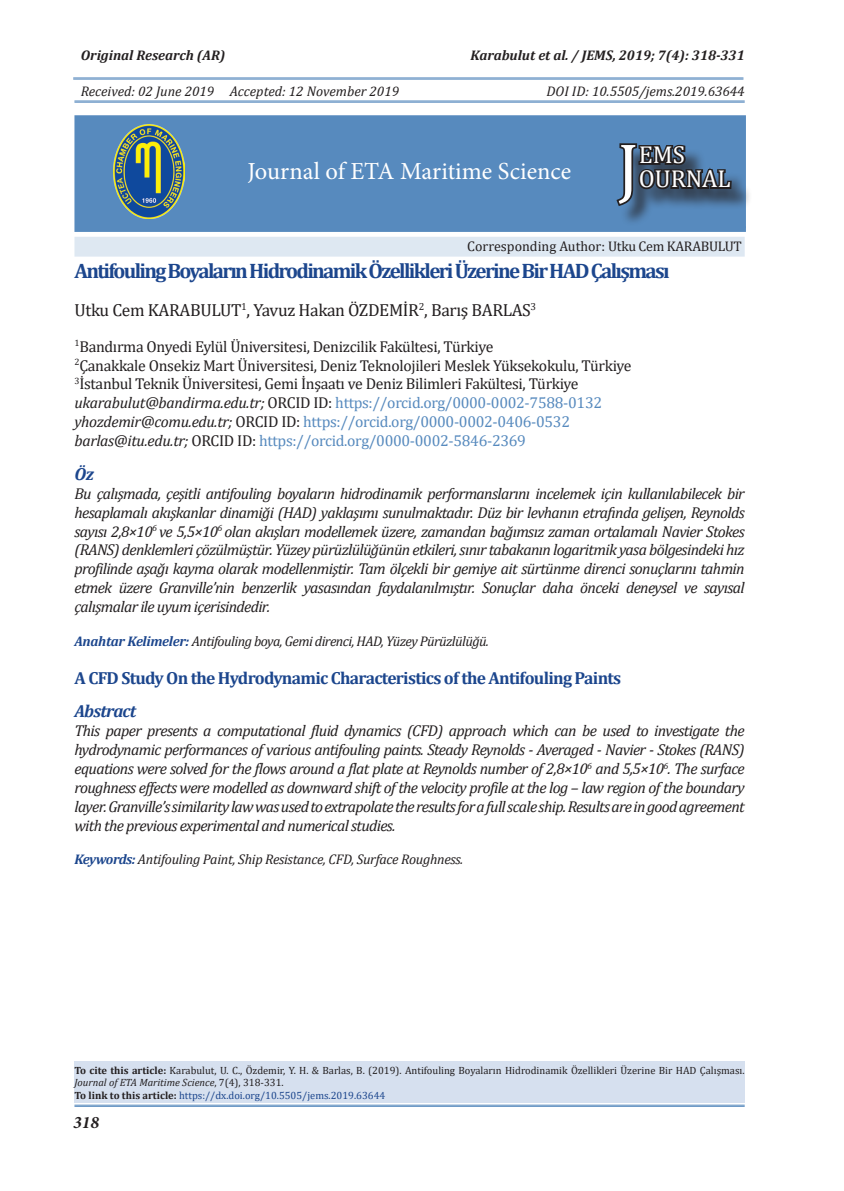
<style>
.page{position:relative;width:844px;height:1191px;background:#fff}
.page>*{position:absolute;margin:0;border:0;box-sizing:border-box;transform-origin:0 0}
.t1{font:68.6px "Cambria";color:#fff}
.t2{font:24.5px "Minion Pro";color:#fff}
.t3{font:24.5px "Cambria";color:#fff}
.t4{font:700 21px "Cambria";letter-spacing:-.08em;color:#1c468d}
.t5{font:700 17.5px "Cambria";letter-spacing:-.04em;color:#1c468d}
.t6{font:17.5px "Cambria";letter-spacing:-.02em;color:#231f20}
.t7{font:italic 700 17.5px "Cambria";letter-spacing:-.04em;color:#1c468d}
.t8{font:italic 700 17.5px "Minion Pro";color:#231f20}
.t9{font:italic 15.75px/18.9px "Cambria";letter-spacing:-.04em;color:#231f20;text-align:justify}
.t10{font:15.75px "Cambria";letter-spacing:-.02em;color:#231f20}
.t11{font:15.75px "Cambria";letter-spacing:-.02em;color:#578abe}
.t12{font:italic 14px "Cambria";letter-spacing:-.02em;color:#231f20}
.t13{font:italic 14px "Cambria";color:#231f20}
.t14{font:italic 700 14px "Cambria";color:#231f20}
.t15{font:14px "Cambria";letter-spacing:-.005em;color:#231f20}
.t16{font:10.5px/12.6px "Cambria";color:#231f20}
.t17{font:10.5px "Cambria";color:#1c468d}
.s1{font-style:italic;color:#231f20}
.s2{color:#231f20}
.s3{font-weight:700;color:#1c468d}
.s4{font-weight:700}
.s5{font-style:italic}
.s6{font-weight:700;color:#231f20}
</style>
<div class="page">
<hr style="left:74px;top:1104px;width:670px;height:1px;background:#578abe">
<hr style="left:74px;top:1106px;width:670px;height:1px;background:#578abe">
<hr style="left:73px;top:78px;width:670px;height:1px;background:#578abe">
<hr style="left:73px;top:79px;width:670px;height:1px;background:#578abe">
<div style="left:74px;top:115px;width:671px;height:117px;background:#578abe;border:2px solid #578abe"></div>
<hr style="left:81px;top:226px;width:664px;height:2px;background:#578abe">
<img style="left:114px;top:124px;width:70px;height:95px">
<div style="left:74px;top:237px;width:670px;height:20px;background:#dee8f2"></div>
<div style="left:620px;top:146px;width:132px;height:81px;background:#231f20;opacity:.75"></div>
<svg style="left:616px;top:143px;width:117px;height:65px"></svg>
<hr style="left:74px;top:101px;width:670px;height:1px;background:#578abe">
<hr style="left:74px;top:102px;width:670px;height:1px;background:#578abe">
<div style="left:74px;top:1061px;width:670px;height:42px;background:#d6e0ef"></div>
<p class="t14" style="left:81px;top:45px;width:146px">Original Research (AR)</p>
<p class="t13" style="left:81px;top:82px;width:320px">Received: 02 June 2019 Accepted: 12 November 2019</p>
<p class="t14" style="left:470px;top:45px;width:275px">Karabulut et al. / JEMS, 2019; 7(4): 318-331</p>
<p class="t13" style="left:546px;top:82px;width:199px">DOI ID: 10.5505/jems.2019.63644</p>
<p class="t2" style="left:247px;top:155px;width:325px">Journal of ETA Maritime Science</p>
<p class="t1" style="left:617px;top:127px;width:23px">J</p>
<p class="t3" style="left:638px;top:140px;width:48px">EMS</p>
<p class="t3" style="left:638px;top:164px;width:93px">OURNAL</p>
<p class="t15" style="left:467px;top:238px;width:276px">Corresponding Author: Utku Cem KARABULUT</p>
<p class="t4" style="left:74px;top:256px;width:596px">Antifouling Boyaların Hidrodinamik Özellikleri Üzerine Bir HAD Çalışması</p>
<p class="t6" style="left:74px;top:300px;width:463px">Utku Cem KARABULUT<sup>1</sup>, Yavuz Hakan ÖZDEMİR<sup>2</sup>, Barış BARLAS<sup>3</sup></p>
<p class="t10" style="left:74px;top:337px;width:420px"><sup>1</sup>Bandırma Onyedi Eylül Üniversitesi, Denizcilik Fakültesi, Türkiye</p>
<p class="t10" style="left:74px;top:356px;width:558px"><sup>2</sup>Çanakkale Onsekiz Mart Üniversitesi, Deniz Teknolojileri Meslek Yüksekokulu, Türkiye</p>
<p class="t10" style="left:74px;top:375px;width:505px"><sup>3</sup>İstanbul Teknik Üniversitesi, Gemi İnşaatı ve Deniz Bilimleri Fakültesi, Türkiye</p>
<p class="t11" style="left:74px;top:394px;width:529px"><span class="s1">ukarabulut@bandirma.edu.tr;</span> <span class="s2">ORCID ID:</span> https://orcid.org/0000-0002-7588-0132</p>
<p class="t11" style="left:74px;top:412px;width:497px"><span class="s1">yhozdemir@comu.edu.tr;</span> <span class="s2">ORCID ID:</span> https://orcid.org/0000-0002-0406-0532</p>
<p class="t11" style="left:74px;top:431px;width:453px"><span class="s1">barlas@itu.edu.tr;</span> <span class="s2">ORCID ID:</span> https://orcid.org/0000-0002-5846-2369</p>
<p class="t7" style="left:74px;top:461px;width:21px">Öz</p>
<p class="t9" style="left:74px;top:483px;width:671px">Bu çalışmada, çeşitli antifouling boyaların hidrodinamik performanslarını incelemek için kullanılabilecek bir hesaplamalı akışkanlar dinamiği (HAD) yaklaşımı sunulmaktadır. Düz bir levhanın etrafında gelişen, Reynolds sayısı 2,8×10<sup>6</sup> ve 5,5×10<sup>6</sup> olan akışları modellemek üzere, zamandan bağımsız zaman ortalamalı Navier Stokes (RANS) denklemleri çözülmüştür. Yüzey pürüzlülüğünün etkileri, sınır tabakanın logaritmik yasa bölgesindeki hız profilinde aşağı kayma olarak modellenmiştir. Tam ölçekli bir gemiye ait sürtünme direnci sonuçlarını tahmin etmek üzere Granville’nin benzerlik yasasından faydalanılmıştır. Sonuçlar daha önceki deneysel ve sayısal çalışmalar ile uyum içerisindedir.</p>
<p class="t12" style="left:74px;top:631px;width:416px"><span class="s3">Anahtar Kelimeler:</span> Antifouling boya, Gemi direnci, HAD, Yüzey Pürüzlülüğü.</p>
<p class="t5" style="left:74px;top:665px;width:548px">A CFD Study On the Hydrodynamic Characteristics of the Antifouling Paints</p>
<p class="t7" style="left:74px;top:699px;width:63px">Abstract</p>
<p class="t9" style="left:74px;top:720px;width:671px">This paper presents a computational fluid dynamics (CFD) approach which can be used to investigate the hydrodynamic performances of various antifouling paints. Steady Reynolds - Averaged - Navier - Stokes (RANS) equations were solved for the flows around a flat plate at Reynolds number of 2,8×10<sup>6</sup> and 5,5×10<sup>6</sup>. The surface roughness effects were modelled as downward shift of the velocity profile at the log – law region of the boundary layer. Granville’s similarity law was used to extrapolate the results for a full scale ship. Results are in good agreement with the previous experimental and numerical studies.</p>
<p class="t12" style="left:74px;top:849px;width:390px"><span class="s3">Keywords:</span> Antifouling Paint, Ship Resistance, CFD, Surface Roughness.</p>
<p class="t16" style="left:74px;top:1063px;width:671px"><span class="s4">To cite this article:</span> Karabulut, U. C., Özdemir, Y. H. &amp; Barlas, B. (2019). Antifouling Boyaların Hidrodinamik Özellikleri Üzerine Bir HAD Çalışması.<br><span class="s5">Journal of ETA Maritime Science</span>, 7(4), 318-331.</p>
<p class="t17" style="left:74px;top:1089px;width:312px"><span class="s6">To link to this article:</span> https://dx.doi.org/10.5505/jems.2019.63644</p>
<p class="t8" style="left:73px;top:1109px;width:27px">318</p>
</div>
